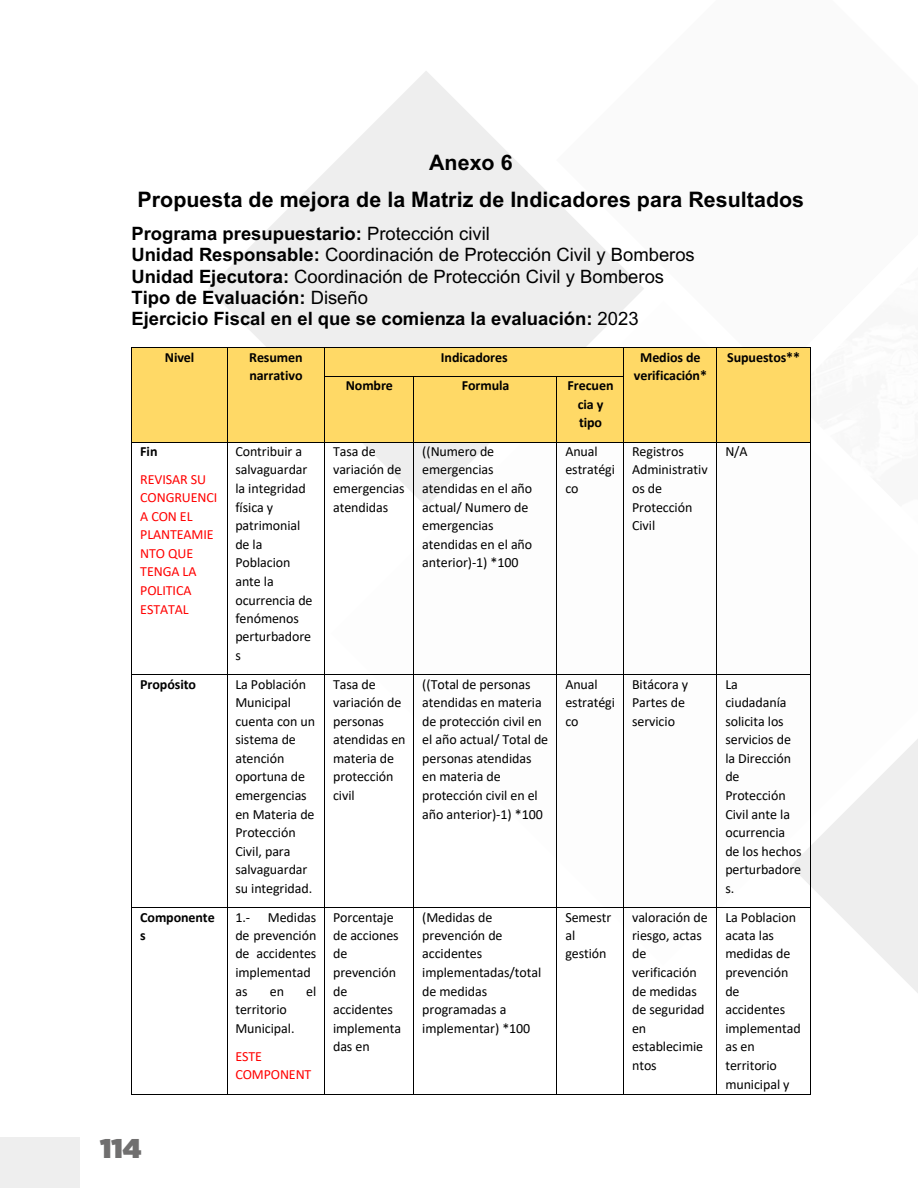
<style>
.page{position:relative;width:918px;height:1188px;background:#fff}
.page>*{position:absolute;margin:0;border:0;box-sizing:border-box;transform-origin:0 0}
.t1{font:900 27px "Gotham";color:#706f6f}
.t2{font:700 21.45px/36.5px "Arial";letter-spacing:.005em;color:#000;text-align:center}
.t3{font:700 18.45px/21.1px "Arial";color:#000}
.t4{font:13.95px/18.6px "Calibri";letter-spacing:-.005em;color:#000}
.t5{font:700 13.95px/18.5px "Calibri";letter-spacing:-.005em;color:#000}
.t6{font:13.95px/18.6px "Calibri";letter-spacing:-.005em;color:#f00}
.s1{font-weight:400}
</style>
<div class="page">
<div style="left:0;top:1137px;width:80px;height:50px;background:#eee"></div>
<svg style="left:331px;top:443px;width:587px;height:523px"></svg>
<svg style="left:208px;top:71px;width:436px;height:436px"></svg>
<div style="left:132px;top:348px;width:95px;height:94px;background:#ffd966"></div>
<div style="left:228px;top:348px;width:97px;height:94px;background:#ffd966"></div>
<div style="left:325px;top:348px;width:299px;height:28px;background:#ffd966"></div>
<div style="left:624px;top:348px;width:93px;height:94px;background:#ffd966"></div>
<div style="left:717px;top:348px;width:93px;height:94px;background:#ffd966"></div>
<hr style="left:132px;top:348px;width:95px;height:1px;background:#000">
<hr style="left:228px;top:348px;width:96px;height:1px;background:#000">
<hr style="left:325px;top:348px;width:298px;height:1px;background:#000">
<hr style="left:624px;top:348px;width:93px;height:1px;background:#000">
<hr style="left:717px;top:348px;width:93px;height:1px;background:#000">
<div style="left:325px;top:377px;width:88px;height:65px;background:#ffd966"></div>
<div style="left:414px;top:377px;width:143px;height:65px;background:#ffd966"></div>
<div style="left:557px;top:377px;width:67px;height:65px;background:#ffd966"></div>
<svg style="left:131px;top:348px;width:1px;height:29px"></svg>
<svg style="left:227px;top:348px;width:1px;height:29px"></svg>
<svg style="left:324px;top:348px;width:1px;height:29px"></svg>
<hr style="left:325px;top:376px;width:88px;height:1px;background:#000">
<hr style="left:414px;top:376px;width:143px;height:1px;background:#000">
<hr style="left:557px;top:376px;width:66px;height:1px;background:#000">
<svg style="left:623px;top:348px;width:1px;height:29px"></svg>
<svg style="left:810px;top:348px;width:1px;height:29px"></svg>
<hr style="left:131px;top:377px;width:1px;height:65px;background:#000">
<hr style="left:227px;top:377px;width:1px;height:65px;background:#000">
<hr style="left:324px;top:377px;width:1px;height:65px;background:#000">
<hr style="left:413px;top:377px;width:1px;height:65px;background:#000">
<hr style="left:557px;top:377px;width:1px;height:65px;background:#000">
<hr style="left:623px;top:377px;width:1px;height:65px;background:#000">
<hr style="left:717px;top:377px;width:1px;height:65px;background:#000">
<hr style="left:810px;top:377px;width:1px;height:65px;background:#000">
<hr style="left:132px;top:442px;width:95px;height:1px;background:#000">
<hr style="left:228px;top:442px;width:96px;height:1px;background:#000">
<hr style="left:325px;top:442px;width:88px;height:1px;background:#000">
<hr style="left:414px;top:442px;width:143px;height:1px;background:#000">
<hr style="left:557px;top:442px;width:66px;height:1px;background:#000">
<hr style="left:624px;top:442px;width:93px;height:1px;background:#000">
<hr style="left:717px;top:442px;width:93px;height:1px;background:#000">
<hr style="left:131px;top:443px;width:1px;height:232px;background:#000">
<hr style="left:227px;top:443px;width:1px;height:232px;background:#000">
<hr style="left:324px;top:443px;width:1px;height:232px;background:#000">
<hr style="left:413px;top:443px;width:1px;height:232px;background:#000">
<hr style="left:557px;top:443px;width:1px;height:232px;background:#000">
<hr style="left:623px;top:443px;width:1px;height:232px;background:#000">
<hr style="left:717px;top:443px;width:1px;height:232px;background:#000">
<hr style="left:810px;top:443px;width:1px;height:232px;background:#000">
<hr style="left:132px;top:675px;width:95px;height:1px;background:#000">
<hr style="left:228px;top:675px;width:96px;height:1px;background:#000">
<hr style="left:325px;top:675px;width:88px;height:1px;background:#000">
<hr style="left:414px;top:675px;width:143px;height:1px;background:#000">
<hr style="left:557px;top:675px;width:66px;height:1px;background:#000">
<hr style="left:624px;top:675px;width:93px;height:1px;background:#000">
<hr style="left:717px;top:675px;width:93px;height:1px;background:#000">
<hr style="left:131px;top:675px;width:1px;height:232px;background:#000">
<hr style="left:227px;top:675px;width:1px;height:232px;background:#000">
<hr style="left:324px;top:675px;width:1px;height:232px;background:#000">
<hr style="left:413px;top:675px;width:1px;height:232px;background:#000">
<hr style="left:557px;top:675px;width:1px;height:232px;background:#000">
<hr style="left:623px;top:675px;width:1px;height:232px;background:#000">
<hr style="left:717px;top:675px;width:1px;height:232px;background:#000">
<hr style="left:810px;top:675px;width:1px;height:232px;background:#000">
<hr style="left:132px;top:907px;width:95px;height:1px;background:#000">
<hr style="left:228px;top:907px;width:96px;height:1px;background:#000">
<hr style="left:325px;top:907px;width:88px;height:1px;background:#000">
<hr style="left:414px;top:907px;width:143px;height:1px;background:#000">
<hr style="left:557px;top:907px;width:66px;height:1px;background:#000">
<hr style="left:624px;top:907px;width:93px;height:1px;background:#000">
<hr style="left:717px;top:907px;width:93px;height:1px;background:#000">
<hr style="left:131px;top:908px;width:1px;height:186px;background:#000">
<hr style="left:132px;top:1094px;width:95px;height:1px;background:#000">
<hr style="left:227px;top:908px;width:1px;height:186px;background:#000">
<hr style="left:228px;top:1094px;width:96px;height:1px;background:#000">
<hr style="left:324px;top:908px;width:1px;height:186px;background:#000">
<hr style="left:325px;top:1094px;width:88px;height:1px;background:#000">
<hr style="left:413px;top:908px;width:1px;height:186px;background:#000">
<hr style="left:414px;top:1094px;width:143px;height:1px;background:#000">
<hr style="left:557px;top:908px;width:1px;height:186px;background:#000">
<hr style="left:557px;top:1094px;width:66px;height:1px;background:#000">
<hr style="left:623px;top:908px;width:1px;height:186px;background:#000">
<hr style="left:624px;top:1094px;width:93px;height:1px;background:#000">
<hr style="left:717px;top:908px;width:1px;height:186px;background:#000">
<hr style="left:717px;top:1094px;width:93px;height:1px;background:#000">
<hr style="left:810px;top:908px;width:1px;height:186px;background:#000">
<h2 class="t2" style="left:137px;top:145px;width:668px">Anexo 6<br>Propuesta de mejora de la Matriz de Indicadores para Resultados</h2>
<p class="t3" style="left:131px;top:223px;width:565px">Programa presupuestario: <span class="s1">Protección civil<br></span>Unidad Responsable: <span class="s1">Coordinación de Protección Civil y Bomberos </span>Unidad Ejecutora: <span class="s1">Coordinación de Protección Civil y Bomberos </span>Tipo de Evaluación: <span class="s1">Diseño<br></span>Ejercicio Fiscal en el que se comienza la evaluación: <span class="s1">2023</span></p>
<p class="t5" style="left:165px;top:347px;width:31px">Nivel</p>
<p class="t5" style="left:249px;top:347px;width:55px">Resumen narrativo</p>
<p class="t5" style="left:441px;top:347px;width:68px">Indicadores</p>
<p class="t5" style="left:634px;top:347px;width:75px;text-align:center">Medios de verificación*</p>
<p class="t5" style="left:727px;top:347px;width:74px">Supuestos**</p>
<p class="t5" style="left:346px;top:376px;width:49px">Nombre</p>
<p class="t5" style="left:462px;top:376px;width:49px">Formula</p>
<p class="t5" style="left:568px;top:376px;width:47px;text-align:center">Frecuen cia y tipo</p>
<p class="t5" style="left:140px;top:442px;width:19px">Fin</p>
<p class="t6" style="left:140px;top:469px;width:79px">REVISAR SU<br>CONGRUENCI<br>A CON EL<br>PLANTEAMIE<br>NTO QUE<br>TENGA LA<br>POLITICA<br>ESTATAL</p>
<p class="t4" style="left:235px;top:442px;width:79px">Contribuir a salvaguardar la integridad física y patrimonial de la<br>Poblacion ante la ocurrencia de fenómenos perturbadore s</p>
<p class="t4" style="left:333px;top:442px;width:73px">Tasa de variación de emergencias atendidas</p>
<p class="t4" style="left:422px;top:442px;width:111px">((Numero de emergencias atendidas en el año actual/ Numero de emergencias atendidas en el año anterior)-1) *100</p>
<p class="t4" style="left:565px;top:442px;width:51px">Anual estratégi co</p>
<p class="t4" style="left:632px;top:442px;width:77px">Registros<br>Administrativ os de<br>Protección<br>Civil</p>
<p class="t4" style="left:725px;top:442px;width:24px">N/A</p>
<p class="t5" style="left:140px;top:675px;width:57px">Propósito</p>
<p class="t4" style="left:235px;top:674px;width:81px">La Población<br>Municipal cuenta con un sistema de atención oportuna de emergencias en Materia de<br>Protección<br>Civil, para salvaguardar su integridad.</p>
<p class="t4" style="left:333px;top:674px;width:74px">Tasa de variación de personas atendidas en materia de protección civil</p>
<p class="t4" style="left:422px;top:674px;width:127px">((Total de personas atendidas en materia de protección civil en el año actual/ Total de personas atendidas en materia de protección civil en el año anterior)-1) *100</p>
<p class="t4" style="left:565px;top:674px;width:51px">Anual estratégi co</p>
<p class="t4" style="left:632px;top:674px;width:58px">Bitácora y<br>Partes de servicio</p>
<p class="t4" style="left:725px;top:674px;width:78px">La ciudadanía solicita los servicios de la Dirección de<br>Protección<br>Civil ante la ocurrencia de los hechos perturbadore s.</p>
<p class="t5" style="left:140px;top:908px;width:76px">Componente s</p>
<p class="t4" style="left:235px;top:907px;width:16px">1.-</p>
<p class="t4" style="left:333px;top:907px;width:70px">Porcentaje de acciones de prevención de accidentes implementa das en</p>
<p class="t4" style="left:422px;top:907px;width:120px">(Medidas de prevención de accidentes implementadas/total de medidas programadas a implementar) *100</p>
<p class="t4" style="left:565px;top:907px;width:48px">Semestr al gestión</p>
<p class="t4" style="left:632px;top:907px;width:77px">valoración de riesgo, actas de verificación de medidas de seguridad en establecimie ntos</p>
<p class="t4" style="left:725px;top:907px;width:77px">La Poblacion acata las medidas de prevención de accidentes implementad as en territorio municipal y</p>
<p class="t4" style="left:235px;top:907px;width:83px;text-indent:33px">Medidas de prevención de accidentes implementad as</p>
<p class="t4" style="left:270px;top:981px;width:16px">en</p>
<p class="t4" style="left:306px;top:981px;width:12px">el</p>
<p class="t4" style="left:235px;top:1000px;width:61px">territorio<br>Municipal.</p>
<p class="t6" style="left:235px;top:1046px;width:78px">ESTE<br>COMPONENT</p>
<h1 class="t1" style="left:100px;top:1130px;width:43px">114</h1>
</div>
